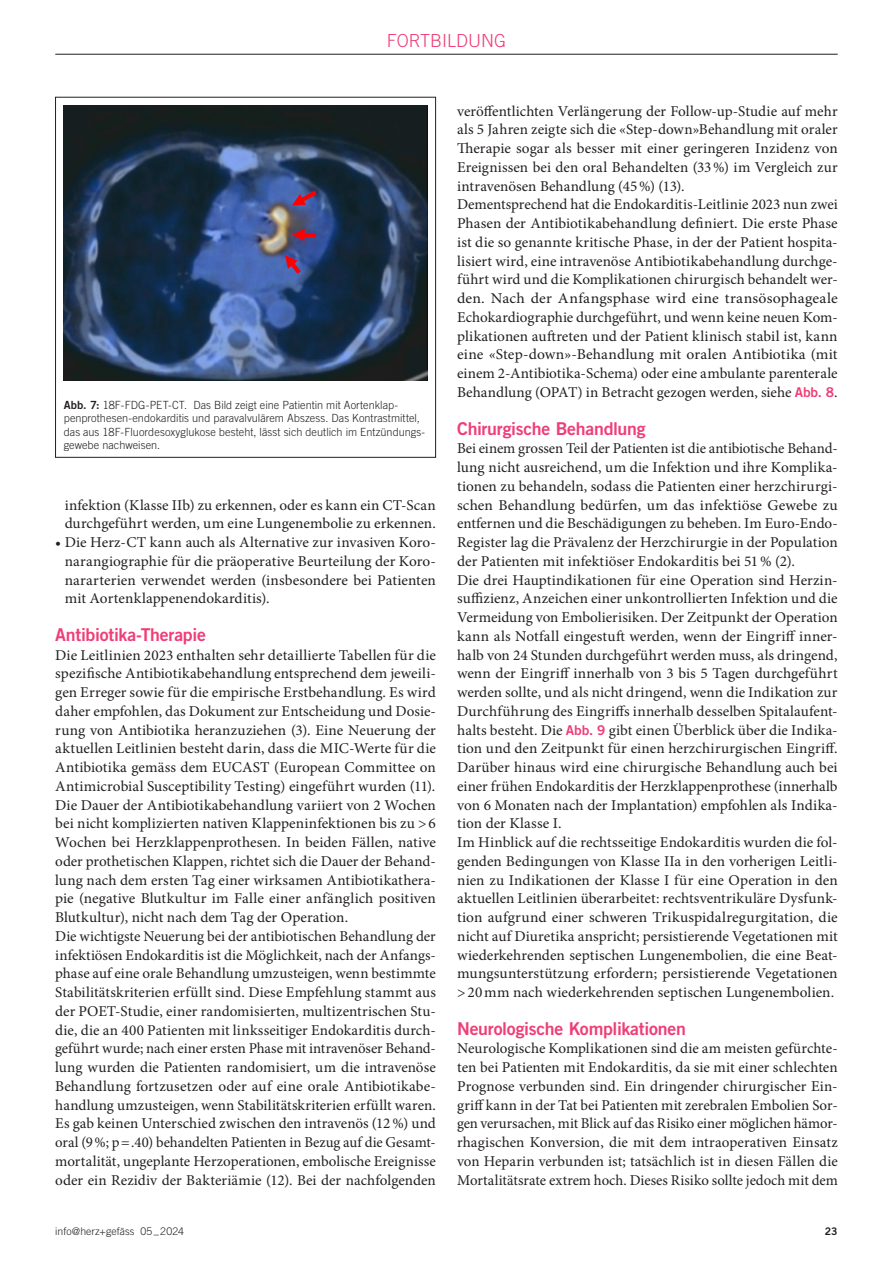
<style>
.page{position:relative;width:893px;height:1263px;background:#fff}
.page>*{position:absolute;margin:0;border:0;box-sizing:border-box;transform-origin:0 0}
.t1{font:300 18px "Trade Gothic LT Std";color:#ef3e77}
._07_Zwischentitel_L{font:17.7px "Trade Gothic LT Std Bd 2";letter-spacing:-.015em;color:#ef3e77}
._06_Lauftext{font:15px/18.8px "Minion Pro";color:#231f20;text-align:justify}
._05_Bildlegende{font:300 11.25px/13.5px "Trade Gothic LT Std";letter-spacing:.005em;color:#231f20}
.t2{font:300 10.5px "Trade Gothic LT Std";letter-spacing:.005em;color:#231f20}
.t3{font:10.5px "Trade Gothic LT Std Bd 2";color:#231f20}
.s1{font-family:"Trade Gothic LT Std Bd 2";font-weight:400}
.s2{font-family:"Trade Gothic LT Std Bd 2";font-size:13.5px;color:#ef3e77}
</style>
<div class="page">
<hr style="left:55px;top:54px;width:783px;height:1px;background:#231f20">
<div style="left:55px;top:97px;width:381px;height:361px;border:1px solid #231f20"></div>
<img style="left:64px;top:105px;width:363px;height:276px">
<p class="t1" style="left:387px;top:30px;width:121px">FORTBILDUNG</p>
<p class="_05_Bildlegende" style="left:64px;top:398px;width:363px"><span class="s1">Abb. 7:</span> 18F-FDG-PET-CT. Das Bild zeigt eine Patientin mit Aortenklap&shy;penprothesen-endokarditis und paravalvulärem Abszess. Das Kontrastmittel, das aus 18F-Fluordesoxyglukose besteht, lässt sich deutlich im Entzündungs&shy;gewebe nachweisen.</p>
<p class="_06_Lauftext" style="left:65px;top:495px;width:373px">infektion (Klasse IIb) zu erkennen, oder es kann ein CT-Scan durchgeführt werden, um eine Lungenembolie zu erkennen.</p>
<p class="_06_Lauftext" style="left:65px;top:533px;width:373px;text-indent:-9px">• Die Herz-CT kann auch als Alternative zur invasiven Koro&shy;narangiographie für die präoperative Beurteilung der Koro&shy;nararterien verwendet werden (insbesondere bei Patienten mit Aortenklappenendokarditis).</p>
<p class="_07_Zwischentitel_L" style="left:55px;top:623px;width:152px">Antibiotika-Therapie</p>
<p class="_06_Lauftext" style="left:55px;top:645px;width:382px">Die Leitlinien 2023 enthalten sehr detaillierte Tabellen für die spezifische Antibiotikabehandlung entsprechend dem jeweili&shy;gen Erreger sowie für die empirische Erstbehandlung. Es wird daher empfohlen, das Dokument zur Entscheidung und Dosie&shy;rung von Antibiotika heranzuziehen (3). Eine Neuerung der aktuellen Leitlinien besteht darin, dass die MIC-Werte für die Antibiotika gemäss dem EUCAST (European Committee on Antimicrobial Susceptibility Testing) eingeführt wurden (11).</p>
<p class="_06_Lauftext" style="left:55px;top:795px;width:382px">Die Dauer der Antibiotikabehandlung variiert von 2 Wochen bei nicht komplizierten nativen Klappeninfektionen bis zu &gt;6<br>Wochen bei Herzklappenprothesen. In beiden Fällen, native oder prothetischen Klappen, richtet sich die Dauer der Behand&shy;lung nach dem ersten Tag einer wirksamen Antibiotikathera&shy;pie (negative Blutkultur im Falle einer anfänglich positiven Blutkultur), nicht nach dem Tag der Operation.</p>
<p class="_06_Lauftext" style="left:55px;top:927px;width:382px">Die wichtigste Neuerung bei der antibiotischen Behandlung der infektiösen Endokarditis ist die Möglichkeit, nach der Anfangs&shy;phase auf eine orale Behandlung umzusteigen, wenn bestimmte Stabilitätskriterien erfüllt sind. Diese Empfehlung stammt aus der POET-Studie, einer randomisierten, multizentrischen Stu&shy;die, die an 400 Patienten mit linksseitiger Endokarditis durch&shy;geführt wurde; nach einer ersten Phase mit intravenöser Behand&shy;lung wurden die Patienten randomisiert, um die intravenöse Behandlung fortzusetzen oder auf eine orale Antibiotikabe&shy;handlung umzusteigen, wenn Stabilitätskriterien erfüllt waren.<br>Es gab keinen Unterschied zwischen den intravenös (12%) und oral (9%; p=.40) behandelten Patienten in Bezug auf die Gesamt&shy;mortalität, ungeplante Herzoperationen, embolische Ereignisse oder ein Rezidiv der Bakteriämie (12). Bei der nachfolgenden</p>
<p class="_06_Lauftext" style="left:457px;top:102px;width:382px">veröffentlichten Verlängerung der Follow-up-Studie auf mehr als 5 Jahren zeigte sich die «Step-down»Behandlung mit oraler Therapie sogar als besser mit einer geringeren Inzidenz von Ereignissen bei den oral Behandelten (33%) im Vergleich zur intravenösen Behandlung (45%) (13).</p>
<p class="_06_Lauftext" style="left:457px;top:195px;width:382px">Dementsprechend hat die Endokarditis-Leitlinie 2023 nun zwei Phasen der Antibiotikabehandlung definiert. Die erste Phase ist die so genannte kritische Phase, in der der Patient hospita&shy;lisiert wird, eine intravenöse Antibiotikabehandlung durchge&shy;führt wird und die Komplikationen chirurgisch behandelt wer&shy;den. Nach der Anfangsphase wird eine transösophageale Echokardiographie durchgeführt, und wenn keine neuen Kom&shy;plikationen auftreten und der Patient klinisch stabil ist, kann eine «Step-down»-Behandlung mit oralen Antibiotika (mit einem 2-Antibiotika-Schema) oder eine ambulante parenterale Behandlung (OPAT) in Betracht gezogen werden, siehe <span class="s2">Abb. 8</span>.</p>
<p class="_07_Zwischentitel_L" style="left:457px;top:417px;width:190px">Chirurgische Behandlung</p>
<p class="_06_Lauftext" style="left:457px;top:439px;width:382px">Bei einem grossen Teil der Patienten ist die antibiotische Behand&shy;lung nicht ausreichend, um die Infektion und ihre Komplika&shy;tionen zu behandeln, sodass die Patienten einer herzchirurgi&shy;schen Behandlung bedürfen, um das infektiöse Gewebe zu entfernen und die Beschädigungen zu beheben. Im Euro-Endo-Register lag die Prävalenz der Herzchirurgie in der Population der Patienten mit infektiöser Endokarditis bei 51% (2).</p>
<p class="_06_Lauftext" style="left:457px;top:570px;width:382px">Die drei Hauptindikationen für eine Operation sind Herzin&shy;suffizienz, Anzeichen einer unkontrollierten Infektion und die Vermeidung von Embolierisiken. Der Zeitpunkt der Operation kann als Notfall eingestuft werden, wenn der Eingriff inner&shy;halb von 24 Stunden durchgeführt werden muss, als dringend, wenn der Eingriff innerhalb von 3 bis 5 Tagen durchgeführt werden sollte, und als nicht dringend, wenn die Indikation zur Durchführung des Eingriffs innerhalb desselben Spitalaufent&shy;halts besteht. Die <span class="s2">Abb. 9</span> gibt einen Überblick über die Indika&shy;tion und den Zeitpunkt für einen herzchirurgischen Eingriff.<br>Darüber hinaus wird eine chirurgische Behandlung auch bei einer frühen Endokarditis der Herzklappenprothese (innerhalb von 6 Monaten nach der Implantation) empfohlen als Indika&shy;tion der Klasse I.</p>
<p class="_06_Lauftext" style="left:457px;top:833px;width:382px">Im Hinblick auf die rechtsseitige Endokarditis wurden die fol&shy;genden Bedingungen von Klasse IIa in den vorherigen Leitli&shy;nien zu Indikationen der Klasse I für eine Operation in den aktuellen Leitlinien überarbeitet: rechtsventrikuläre Dysfunk&shy;tion aufgrund einer schweren Trikuspidalregurgitation, die nicht auf Diuretika anspricht; persistierende Vegetationen mit wiederkehrenden septischen Lungenembolien, die eine Beat&shy;mungsunterstützung erfordern; persistierende Vegetationen &gt;20mm nach wiederkehrenden septischen Lungenembolien.</p>
<p class="_07_Zwischentitel_L" style="left:457px;top:1017px;width:230px">Neurologische Komplikationen</p>
<p class="_06_Lauftext" style="left:457px;top:1039px;width:382px">Neurologische Komplikationen sind die am meisten gefürchte&shy;ten bei Patienten mit Endokarditis, da sie mit einer schlechten Prognose verbunden sind. Ein dringender chirurgischer Ein&shy;griff kann in der Tat bei Patienten mit zerebralen Embolien Sor&shy;gen verursachen, mit Blick auf das Risiko einer möglichen hämor&shy;rhagischen Konversion, die mit dem intraoperativen Einsatz von Heparin verbunden ist; tatsächlich ist in diesen Fällen die Mortalitätsrate extrem hoch. Dieses Risiko sollte jedoch mit dem</p>
<p class="t2" style="left:55px;top:1225px;width:130px">info@herz+gefäss 05_2024</p>
<p class="t3" style="left:825px;top:1225px;width:14px">23</p>
</div>
